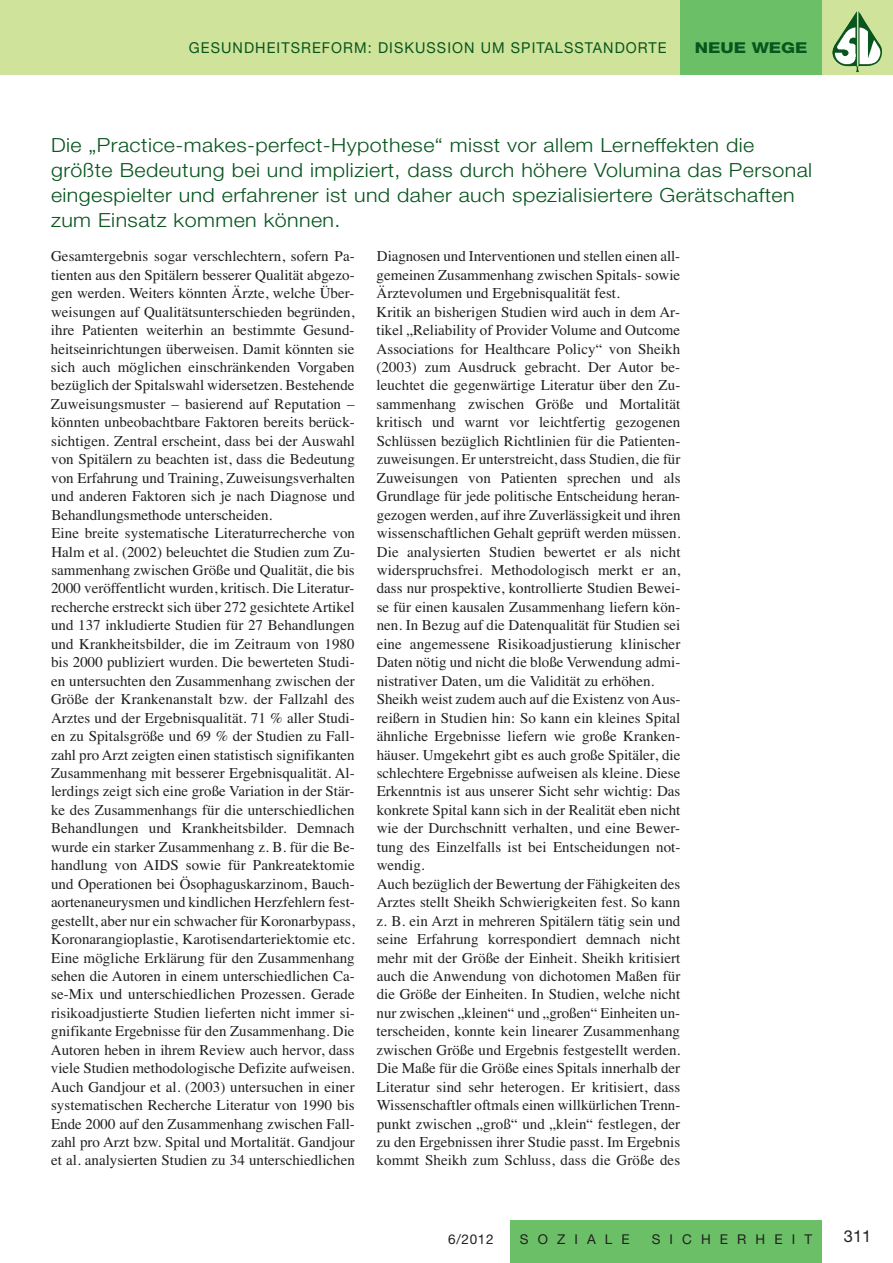
<style>
.page{position:relative;width:893px;height:1263px;background:#fff}
.page>*{position:absolute;margin:0;border:0;box-sizing:border-box;transform-origin:0 0}
.t1{font:300 19.5px/25px "Helvetica Neue";letter-spacing:.02em;color:#08551e;scale:1.1 1}
.t2{font:16.5px "Helvetica Neue";color:#231f20}
.t3{font:15px/18.5px "Times";color:#231f20}
.t4{font:15px "Helvetica Neue";letter-spacing:.075em;color:#08551e;scale:.96 1}
.t5{font:800 15px "Helvetica Neue";color:#08551e;scale:1.2 1}
.t6{font:13.5px "Helvetica Neue";letter-spacing:.675em;color:#231f20}
</style>
<div class="page">
<div style="left:0;top:0;width:893px;height:74px;background:#d0e39a"></div>
<img style="left:832px;top:11px;width:50px;height:61px">
<div style="left:680px;top:0;width:142px;height:74px;background:#6bc067"></div>
<div style="left:510px;top:1220px;width:312px;height:43px;background:#6bc067"></div>
<p class="t4" style="left:189px;top:43px;width:499px">GESUNDHEITSREFORM: DISKUSSION UM SPITALSSTANDORTE</p>
<p class="t5" style="left:695px;top:43px;width:96px">NEUE WEGE</p>
<p class="t1" style="left:51px;top:132px;width:693px">Die „Practice-makes-perfect-Hypothese“ misst vor allem Lerneffekten die größte Bedeutung bei und impliziert, dass durch höhere Volumina das Personal eingespielter und erfahrener ist und daher auch spezialisiertere Gerätschaften zum Einsatz kommen können.</p>
<p class="t3" style="left:51px;top:247px;width:306px">Gesamtergebnis sogar verschlechtern, sofern Pa&shy;tienten aus den Spitälern besserer Qualität abgezo&shy;gen werden. Weiters könnten Ärzte, welche Über&shy;weisungen auf Qualitätsunterschieden begründen, ihre Patienten weiterhin an bestimmte Gesund&shy;heitseinrichtungen überweisen. Damit könnten sie sich auch möglichen einschränkenden Vorgaben bezüglich der Spitalswahl widersetzen. Bestehende Zuweisungsmuster – basierend auf Reputation – könnten unbeobachtbare Faktoren bereits berück&shy;sichtigen. Zentral erscheint, dass bei der Auswahl von Spitälern zu beachten ist, dass die Bedeutung von Erfahrung und Training, Zuweisungsverhalten und anderen Faktoren sich je nach Diagnose und Behandlungsmethode unterscheiden.<br>Eine breite systematische Literaturrecherche von Halm et al. (2002) beleuchtet die Studien zum Zu&shy;sammenhang zwischen Größe und Qualität, die bis 2000 veröffentlicht wurden, kritisch. Die Literatur&shy;recherche erstreckt sich über 272 gesichtete Artikel und 137 inkludierte Studien für 27 Behandlungen und Krankheitsbilder, die im Zeitraum von 1980 bis 2000 publiziert wurden. Die bewerteten Studi&shy;en untersuchten den Zusammenhang zwischen der Größe der Krankenanstalt bzw. der Fallzahl des Arztes und der Ergebnisqualität. 71 % aller Studi&shy;en zu Spitalsgröße und 69 % der Studien zu Fall&shy;zahl pro Arzt zeigten einen statistisch signifikanten Zusammenhang mit besserer Ergebnisqualität. Al&shy;lerdings zeigt sich eine große Variation in der Stär&shy;ke des Zusammenhangs für die unterschiedlichen Behandlungen und Krankheitsbilder. Demnach wurde ein starker Zusammenhang z. B. für die Be&shy;handlung von AIDS sowie für Pankreatektomie und Operationen bei Ösophaguskarzinom, Bauch&shy;aortenaneurysmen und kindlichen Herzfehlern fest&shy;gestellt, aber nur ein schwacher für Koronarbypass, Koronarangioplastie, Karotisendarteriektomie etc.<br>Eine mögliche Erklärung für den Zusammenhang sehen die Autoren in einem unterschiedlichen Ca&shy;se-Mix und unterschiedlichen Prozessen. Gerade risikoadjustierte Studien lieferten nicht immer si&shy;gnifikante Ergebnisse für den Zusammenhang. Die Autoren heben in ihrem Review auch hervor, dass viele Studien methodologische Defizite aufweisen.<br>Auch Gandjour et al. (2003) untersuchen in einer systematischen Recherche Literatur von 1990 bis Ende 2000 auf den Zusammenhang zwischen Fall&shy;zahl pro Arzt bzw. Spital und Mortalität. Gandjour et al. analysierten Studien zu 34 unterschiedlichen</p>
<p class="t3" style="left:376px;top:247px;width:306px">Diagnosen und Interventionen und stellen einen all&shy;gemeinen Zusammenhang zwischen Spitals- sowie Ärztevolumen und Ergebnisqualität fest.<br>Kritik an bisherigen Studien wird auch in dem Ar&shy;tikel „Reliability of Provider Volume and Outcome Associations for Healthcare Policy“ von Sheikh (2003) zum Ausdruck gebracht. Der Autor be&shy;leuchtet die gegenwärtige Literatur über den Zu&shy;sammenhang zwischen Größe und Mortalität kritisch und warnt vor leichtfertig gezogenen Schlüssen bezüglich Richtlinien für die Patienten&shy;zuweisungen. Er unterstreicht, dass Studien, die für Zuweisungen von Patienten sprechen und als Grundlage für jede politische Entscheidung heran&shy;gezogen werden, auf ihre Zuverlässigkeit und ihren wissenschaftlichen Gehalt geprüft werden müssen.<br>Die analysierten Studien bewertet er als nicht widerspruchsfrei. Methodologisch merkt er an, dass nur prospektive, kontrollierte Studien Bewei&shy;se für einen kausalen Zusammenhang liefern kön&shy;nen. In Bezug auf die Datenqualität für Studien sei eine angemessene Risikoadjustierung klinischer Daten nötig und nicht die bloße Verwendung admi&shy;nistrativer Daten, um die Validität zu erhöhen.<br>Sheikh weist zudem auch auf die Existenz von Aus&shy;reißern in Studien hin: So kann ein kleines Spital ähnliche Ergebnisse liefern wie große Kranken&shy;häuser. Umgekehrt gibt es auch große Spitäler, die schlechtere Ergebnisse aufweisen als kleine. Diese Erkenntnis ist aus unserer Sicht sehr wichtig: Das konkrete Spital kann sich in der Realität eben nicht wie der Durchschnitt verhalten, und eine Bewer&shy;tung des Einzelfalls ist bei Entscheidungen not&shy;wendig.<br>Auch bezüglich der Bewertung der Fähigkeiten des Arztes stellt Sheikh Schwierigkeiten fest. So kann z. B. ein Arzt in mehreren Spitälern tätig sein und seine Erfahrung korrespondiert demnach nicht mehr mit der Größe der Einheit. Sheikh kritisiert auch die Anwendung von dichotomen Maßen für die Größe der Einheiten. In Studien, welche nicht nur zwischen „kleinen“ und „großen“ Einheiten un&shy;terscheiden, konnte kein linearer Zusammenhang zwischen Größe und Ergebnis festgestellt werden.<br>Die Maße für die Größe eines Spitals innerhalb der Literatur sind sehr heterogen. Er kritisiert, dass Wissenschaftler oftmals einen willkürlichen Trenn&shy;punkt zwischen „groß“ und „klein“ festlegen, der zu den Ergebnissen ihrer Studie passt. Im Ergebnis kommt Sheikh zum Schluss, dass die Größe des</p>
<p class="t6" style="left:448px;top:1234px;width:47px">6/2012</p>
<p class="t6" style="left:520px;top:1234px;width:111px">SOZIALE</p>
<p class="t6" style="left:652px;top:1234px;width:162px">SICHERHEIT</p>
<p class="t2" style="left:844px;top:1230px;width:29px">311</p>
</div>
